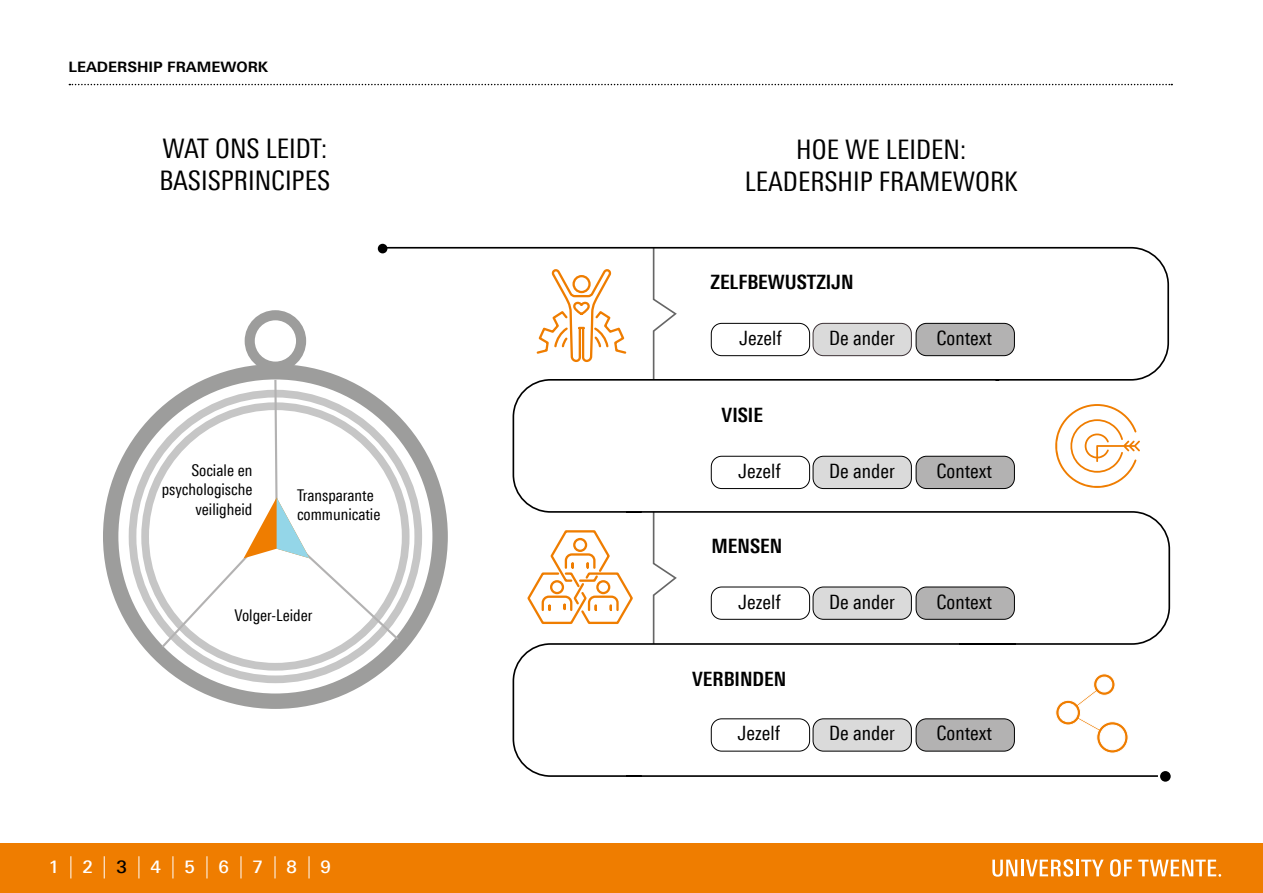
<style>
.page{position:relative;width:1263px;height:893px;background:#fff}
.page>*{position:absolute;margin:0;border:0;box-sizing:border-box;transform-origin:0 0}
.t1{font:27px/32.4px "Linotype Univers 420 Cn";color:#000;text-align:center}
.t2{font:19.8px "Linotype Univers 420 Cn";color:#000}
.t3{font:700 19.8px "Linotype Univers 620 Cn";color:#000}
.t4{font:500 17.25px "Linotype Univers 530";color:#fff}
.t5{font:500 17.25px "Linotype Univers 530";color:#000}
.t6{font:16.2px/19.5px "Linotype Univers 420 Cn";color:#000;text-align:right}
.t7{font:700 14.4px "Linotype Univers 630";color:#000}
</style>
<div class="page">
<div style="left:0;top:843px;width:1263px;height:50px;background:#ef7d00"></div>
<svg style="left:992px;top:860px;width:25px;height:17px"></svg>
<hr style="left:1021px;top:860px;width:3px;height:16px;background:#fff">
<hr style="left:1076px;top:860px;width:3px;height:16px;background:#fff">
<svg style="left:1026px;top:859px;width:47px;height:18px"></svg>
<svg style="left:1138px;top:860px;width:83px;height:17px"></svg>
<svg style="left:1081px;top:860px;width:22px;height:16px"></svg>
<svg style="left:1110px;top:859px;width:22px;height:18px"></svg>
<svg style="left:379px;top:246px;width:792px;height:531px"></svg>
<div style="left:1160px;top:771px;width:11px;height:11px;background:#000;border-radius:50%"></div>
<div style="left:711px;top:323px;width:99px;height:33px;background:#fff;border-radius:10px"></div>
<div style="left:711px;top:323px;width:99px;height:33px;border:1px solid #000;border-radius:10px"></div>
<div style="left:813px;top:323px;width:98px;height:33px;background:#dadada;border-radius:10px"></div>
<div style="left:813px;top:323px;width:99px;height:33px;border:1px solid #3c3135;border-radius:10px"></div>
<div style="left:916px;top:323px;width:98px;height:33px;background:#b3b2b2;border-radius:10px"></div>
<div style="left:916px;top:323px;width:99px;height:33px;border:1px solid #000;border-radius:10px"></div>
<svg style="left:1055px;top:674px;width:73px;height:79px"></svg>
<svg style="left:535px;top:266px;width:93px;height:97px"></svg>
<svg style="left:526px;top:529px;width:108px;height:96px"></svg>
<svg style="left:69px;top:84px;width:1103px;height:1px"></svg>
<div style="left:378px;top:244px;width:9px;height:9px;background:#000;border-radius:50%"></div>
<svg style="left:1048px;top:402px;width:92px;height:89px"></svg>
<svg style="left:245px;top:310px;width:61px;height:57px"></svg>
<div style="left:103px;top:364px;width:345px;height:345px;border:15px solid #9d9d9c;border-radius:50%"></div>
<svg style="left:125px;top:386px;width:301px;height:301px"></svg>
<svg style="left:159px;top:378px;width:242px;height:272px"></svg>
<div style="left:711px;top:456px;width:99px;height:33px;background:#fff;border-radius:10px"></div>
<div style="left:711px;top:456px;width:99px;height:33px;border:1px solid #000;border-radius:10px"></div>
<div style="left:813px;top:456px;width:98px;height:33px;background:#dadada;border-radius:10px"></div>
<div style="left:813px;top:456px;width:99px;height:33px;border:1px solid #000;border-radius:10px"></div>
<div style="left:916px;top:456px;width:98px;height:33px;background:#b3b2b2;border-radius:10px"></div>
<div style="left:916px;top:456px;width:99px;height:33px;border:1px solid #000;border-radius:10px"></div>
<div style="left:711px;top:587px;width:99px;height:32px;background:#fff;border-radius:10px"></div>
<div style="left:711px;top:587px;width:99px;height:33px;border:1px solid #000;border-radius:10px"></div>
<div style="left:813px;top:587px;width:98px;height:32px;background:#dadada;border-radius:10px"></div>
<div style="left:813px;top:587px;width:99px;height:33px;border:1px solid #000;border-radius:10px"></div>
<div style="left:916px;top:587px;width:98px;height:32px;background:#b3b2b2;border-radius:10px"></div>
<div style="left:916px;top:587px;width:99px;height:33px;border:1px solid #000;border-radius:10px"></div>
<div style="left:711px;top:719px;width:99px;height:32px;background:#fff;border-radius:10px"></div>
<div style="left:711px;top:718px;width:99px;height:33px;border:1px solid #000;border-radius:10px"></div>
<div style="left:813px;top:719px;width:98px;height:32px;background:#dadada;border-radius:10px"></div>
<div style="left:813px;top:718px;width:99px;height:33px;border:1px solid #000;border-radius:10px"></div>
<div style="left:916px;top:719px;width:98px;height:32px;background:#b3b2b2;border-radius:10px"></div>
<div style="left:916px;top:718px;width:99px;height:33px;border:1px solid #000;border-radius:10px"></div>
<svg style="left:70px;top:856px;width:1px;height:22px"></svg>
<svg style="left:104px;top:856px;width:1px;height:22px"></svg>
<svg style="left:138px;top:856px;width:1px;height:22px"></svg>
<svg style="left:172px;top:856px;width:1px;height:22px"></svg>
<svg style="left:206px;top:856px;width:1px;height:22px"></svg>
<svg style="left:240px;top:856px;width:1px;height:22px"></svg>
<svg style="left:274px;top:856px;width:1px;height:22px"></svg>
<svg style="left:309px;top:856px;width:1px;height:22px"></svg>
<p class="t7" style="left:69px;top:58px;width:201px">LEADERSHIP FRAMEWORK</p>
<h1 class="t1" style="left:159px;top:132px;width:172px;text-align:left">WAT ONS LEIDT:<br>BASISPRINCIPES</h1>
<p class="t6" style="left:162px;top:460px;width:92px">Sociale en psychologische veiligheid</p>
<p class="t6" style="left:297px;top:485px;width:85px;text-align:left">Transparante communicatie</p>
<p class="t6" style="left:234px;top:605px;width:80px">Volger-Leider</p>
<p class="t4" style="left:48px;top:856px;width:12px">1</p>
<p class="t4" style="left:82px;top:856px;width:12px">2</p>
<p class="t5" style="left:116px;top:856px;width:12px">3</p>
<p class="t4" style="left:150px;top:856px;width:12px">4</p>
<p class="t4" style="left:184px;top:856px;width:12px">5</p>
<p class="t4" style="left:218px;top:856px;width:12px">6</p>
<p class="t4" style="left:253px;top:856px;width:12px">7</p>
<p class="t4" style="left:287px;top:856px;width:12px">8</p>
<p class="t4" style="left:321px;top:856px;width:12px">9</p>
<h1 class="t1" style="left:745px;top:133px;width:274px">HOE WE LEIDEN:<br>LEADERSHIP FRAMEWORK</h1>
<p class="t3" style="left:710px;top:270px;width:145px">ZELFBEWUSTZIJN</p>
<p class="t2" style="left:739px;top:326px;width:44px">Jezelf</p>
<p class="t2" style="left:829px;top:326px;width:67px">De ander</p>
<p class="t2" style="left:936px;top:326px;width:57px">Context</p>
<p class="t3" style="left:721px;top:403px;width:43px">VISIE</p>
<p class="t2" style="left:738px;top:459px;width:44px">Jezelf</p>
<p class="t2" style="left:829px;top:459px;width:67px">De ander</p>
<p class="t2" style="left:936px;top:459px;width:57px">Context</p>
<p class="t3" style="left:711px;top:534px;width:72px">MENSEN</p>
<p class="t2" style="left:738px;top:590px;width:44px">Jezelf</p>
<p class="t2" style="left:829px;top:590px;width:67px">De ander</p>
<p class="t2" style="left:936px;top:590px;width:57px">Context</p>
<p class="t3" style="left:692px;top:667px;width:96px">VERBINDEN</p>
<p class="t2" style="left:737px;top:722px;width:44px">Jezelf</p>
<p class="t2" style="left:829px;top:722px;width:67px">De ander</p>
<p class="t2" style="left:936px;top:722px;width:57px">Context</p>
</div>
